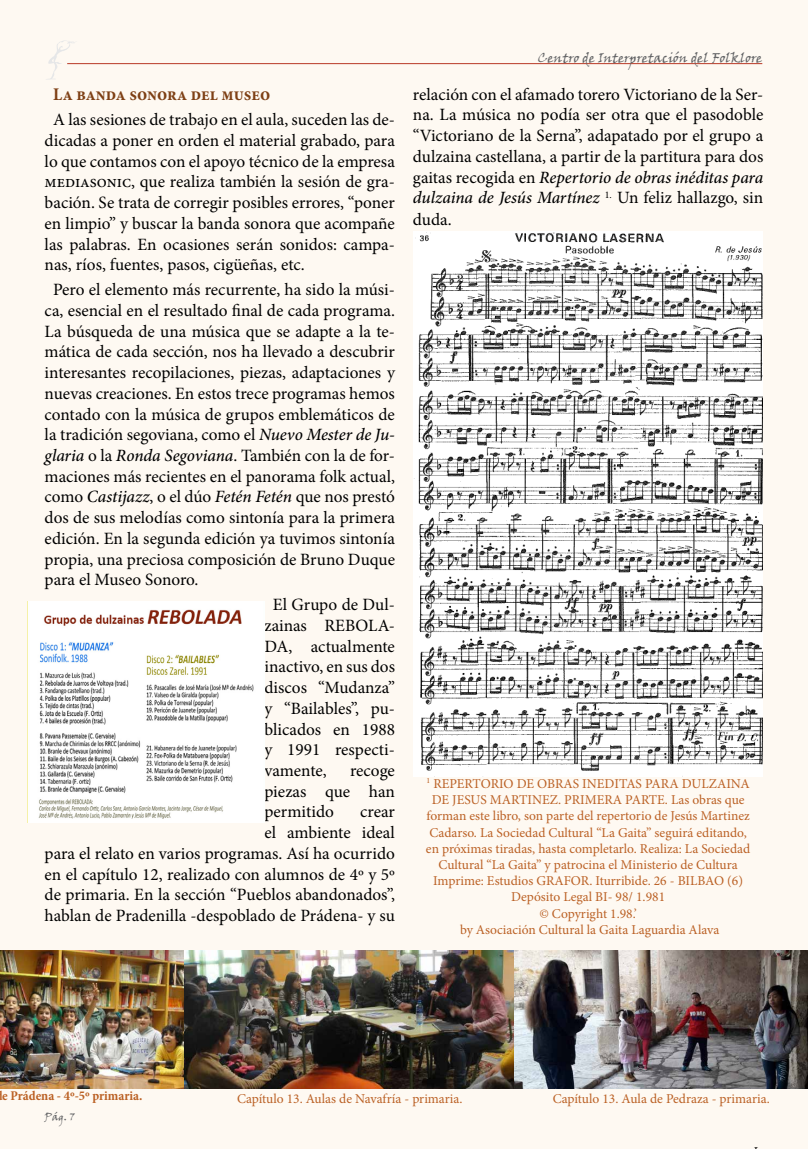
<style>
.page{position:relative;width:808px;height:1149px;background:#fff}
.page>*{position:absolute;margin:0;border:0;box-sizing:border-box;transform-origin:0 0}
.t1{font:700 condensed 18px "Minion Pro";color:#7e4015}
.t2{font:17.25px/20.7px "Minion Pro";color:#000;text-align:justify}
.t3{font:13.5px/16.2px "Minion Pro";color:#bb6125;text-align:center}
.t4{font:13.5px "Viner Hand ITC";color:#616264}
.t5{font:700 condensed 13.5px "Minion Pro";letter-spacing:-.005em;color:#bb6125}
.t6{font:10.5px "Viner Hand ITC";color:#616264}
.s1{font-weight:500;font-style:italic}
</style>
<div class="page">
<div style="left:0;top:0;width:808px;height:1148px;background:#fef9f2"></div>
<hr style="left:67px;top:63px;width:695px;height:1px;background:#b93926">
<svg style="left:46px;top:40px;width:31px;height:40px"></svg>
<img style="left:0;top:950px;width:808px;height:138px">
<img style="left:414px;top:232px;width:349px;height:544px">
<img style="left:27px;top:601px;width:237px;height:220px">
<p class="t1" style="left:53px;top:82px;width:219px">La banda sonora del museo</p>
<p class="t2" style="left:45px;top:109px;width:352px;text-indent:9px">A las sesiones de trabajo en el aula, suceden las de&shy;dicadas a poner en orden el material grabado, para lo que contamos con el apoyo técnico de la empresa mediasonic, que realiza también la sesión de gra&shy;bación. Se trata de corregir posibles errores, “poner en limpio” y buscar la banda sonora que acompañe las palabras. En ocasiones serán sonidos: campa&shy;nas, ríos, fuentes, pasos, cigüeñas, etc.</p>
<p class="t2" style="left:45px;top:279px;width:352px;text-indent:9px">Pero el elemento más recurrente, ha sido la músi&shy;ca, esencial en el resultado final de cada programa.<br>La búsqueda de una música que se adapte a la te&shy;mática de cada sección, nos ha llevado a descubrir interesantes recopilaciones, piezas, adaptaciones y nuevas creaciones. En estos trece programas hemos contado con la música de grupos emblemáticos de la tradición segoviana, como el <span class="s1">Nuevo Mester de Ju&shy;glaria</span> o la <span class="s1">Ronda Segoviana</span>. También con la de for&shy;maciones más recientes en el panorama folk actual, como <span class="s1">Castijazz</span>, o el dúo <span class="s1">Fetén Fetén</span> que nos prestó dos de sus melodías como sintonía para la primera edición. En la segunda edición ya tuvimos sintonía propia, una preciosa composición de Bruno Duque para el Museo Sonoro.</p>
<p class="t2" style="left:264px;top:594px;width:132px;text-indent:9px">El Grupo de Dul&shy;zainas REBOLA-DA, actualmente inactivo, en sus dos discos “Mudanza” y “Bailables”, pu&shy;blicados en 1988 y 1991 respecti&shy;vamente,</p>
<p class="t2" style="left:264px;top:760px;width:132px;text-indent:86px">recoge piezas que han permitido</p>
<p class="t2" style="left:45px;top:801px;width:352px;text-align:right">crear<br>el ambiente ideal<br>para el relato en varios programas. Así ha ocurrido en el capítulo 12, realizado con alumnos de 4º y 5º de primaria. En la sección “Pueblos abandonados”, hablan de Pradenilla -despoblado de Prádena- y su</p>
<p class="t4" style="left:538px;top:49px;width:226px">Centro de Interpretación del Folklore</p>
<p class="t2" style="left:413px;top:84px;width:352px">relación con el afamado torero Victoriano de la Ser&shy;na. La música no podía ser otra que el pasodoble “Victoriano de la Serna”, adapatado por el grupo a dulzaina castellana, a partir de la partitura para dos gaitas recogida en <span class="s1">Repertorio de obras inéditas para dulzaina de Jesús Martínez</span> <sup>1.</sup> Un feliz hallazgo, sin duda.</p>
<p class="t3" style="left:426px;top:775px;width:326px"><sup>1</sup> REPERTORIO DE OBRAS INEDITAS PARA DULZAINA DE JESUS MARTINEZ. PRIMERA PARTE. Las obras que forman este libro, son parte del repertorio de Jesús Martinez Cadarso. La Sociedad Cultural “La Gaita” seguirá editando, en próximas tiradas, hasta completarlo. Realiza: La Sociedad Cultural “La Gaita” y patrocina el Ministerio de Cultura Imprime: Estudios GRAFOR. Iturribide. 26 - BILBAO (6)<br>Depósito Legal BI- 98/ 1.981<br>© Copyright 1.98.’<br>by Asociación Cultural la Gaita Laguardia Alava</p>
<p class="t5" style="left:2px;top:1086px;width:142px">e Prádena - 4º-5º primaria.</p>
<p class="t3" style="left:237px;top:1090px;width:227px">Capítulo 13. Aulas de Navafría - primaria.</p>
<p class="t3" style="left:553px;top:1090px;width:218px">Capítulo 13. Aula de Pedraza - primaria.</p>
<p class="t6" style="left:45px;top:1110px;width:31px">Pág. 7</p>
</div>
